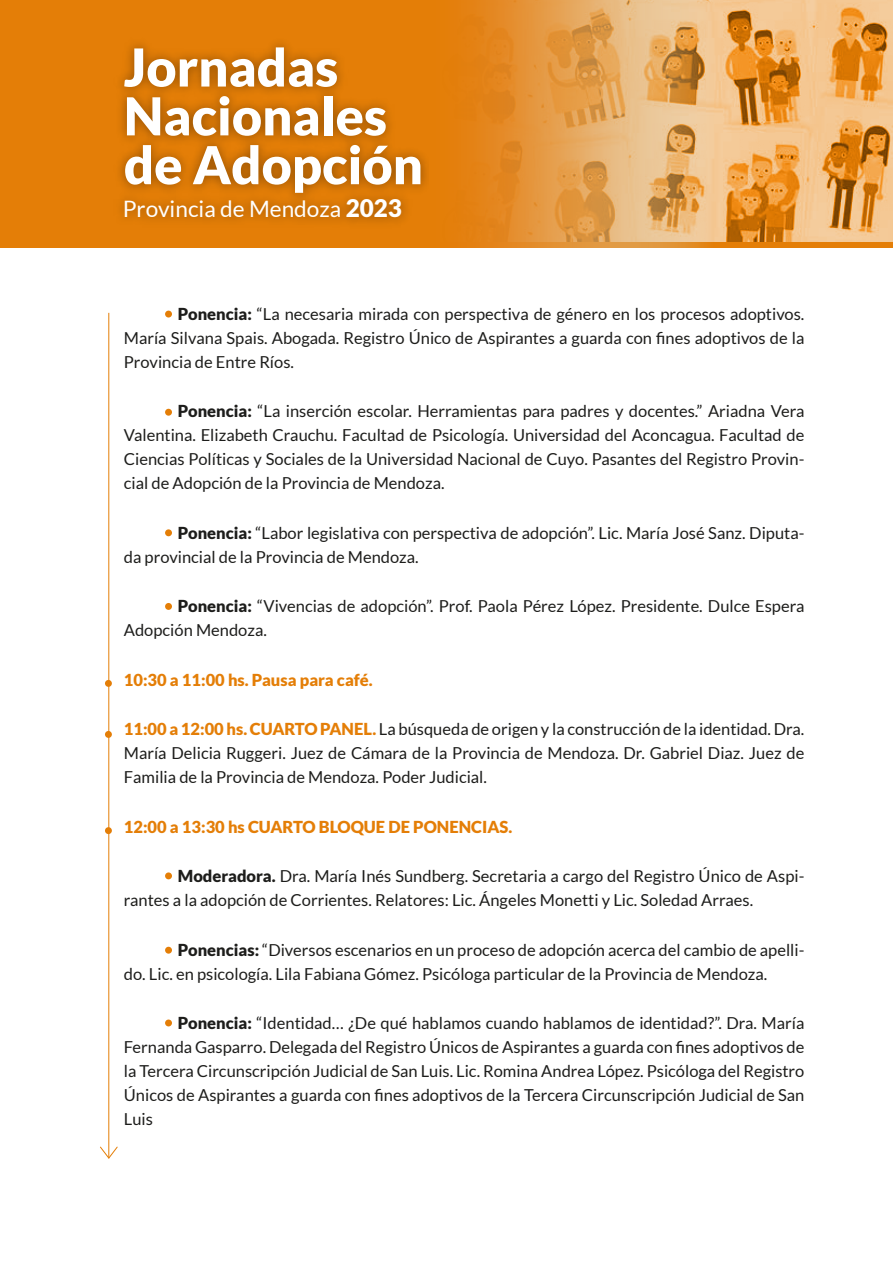
<style>
.page{position:relative;width:893px;height:1263px;background:#fff}
.page>*{position:absolute;margin:0;border:0;box-sizing:border-box;transform-origin:0 0}
.t1{font:900 52.35px/48.9px "Lato";color:#fff}
.t2{font:22.65px "Lato";color:#fff}
.t3{font:16.5px/24px "Lato";color:#1d1d1b;text-align:justify}
.t4{font:900 16.5px "Lato";color:#e47e07}
.s1{font-weight:900;font-size:24.3px}
.s2{font-weight:900}
.s3{font-weight:900;color:#e47e07}
</style>
<div class="page">
<div style="left:165px;top:409px;width:7px;height:7px;background:#e47e07;border-radius:50%"></div>
<div style="left:165px;top:529px;width:7px;height:7px;background:#e47e07;border-radius:50%"></div>
<hr style="left:108px;top:313px;width:1px;height:845px;background:#e47e07">
<div style="left:105px;top:731px;width:7px;height:7px;background:#e47e07;border-radius:50%"></div>
<div style="left:105px;top:680px;width:7px;height:7px;background:#e47e07;border-radius:50%"></div>
<div style="left:105px;top:827px;width:7px;height:7px;background:#e47e07;border-radius:50%"></div>
<div style="left:165px;top:603px;width:7px;height:7px;background:#e47e07;border-radius:50%"></div>
<div style="left:165px;top:311px;width:7px;height:6px;background:#e47e07;border-radius:50%"></div>
<div style="left:165px;top:1019px;width:7px;height:7px;background:#e47e07;border-radius:50%"></div>
<svg style="left:0;top:0;width:893px;height:248px;background:#d97806"></svg>
<img style="left:714px;top:0;width:179px;height:242px">
<svg style="left:464px;top:0;width:250px;height:248px;background:#e3a051"></svg>
<div style="left:165px;top:947px;width:7px;height:7px;background:#e47e07;border-radius:50%"></div>
<svg style="left:100px;top:1146px;width:18px;height:13px"></svg>
<div style="left:165px;top:872px;width:7px;height:7px;background:#e47e07;border-radius:50%"></div>
<h1 class="t1" style="left:124px;top:42px;width:301px">Jornadas<br>Nacionales de Adopción</h1>
<h2 class="t2" style="left:123px;top:196px;width:281px">Provincia de Mendoza <span class="s1">2023</span></h2>
<p class="t3" style="left:124px;top:301px;width:682px;text-indent:54px"><span class="s2">Ponencia:</span> “La necesaria mirada con perspectiva de género en los procesos adoptivos.<br>María Silvana Spais. Abogada. Registro Único de Aspirantes a guarda con fines adoptivos de la Provincia de Entre Ríos.</p>
<p class="t3" style="left:124px;top:399px;width:682px;text-indent:54px"><span class="s2">Ponencia:</span> “La inserción escolar. Herramientas para padres y docentes.” Ariadna Vera Valentina. Elizabeth Crauchu. Facultad de Psicología. Universidad del Aconcagua. Facultad de Ciencias Políticas y Sociales de la Universidad Nacional de Cuyo. Pasantes del Registro Provin&shy;cial de Adopción de la Provincia de Mendoza.</p>
<p class="t3" style="left:124px;top:521px;width:682px;text-indent:54px"><span class="s2">Ponencia:</span> “Labor legislativa con perspectiva de adopción”. Lic. María José Sanz. Diputa&shy;da provincial de la Provincia de Mendoza.</p>
<p class="t3" style="left:124px;top:594px;width:682px;text-indent:54px"><span class="s2">Ponencia:</span> “Vivencias de adopción”. Prof. Paola Pérez López. Presidente. Dulce Espera<br>Adopción Mendoza.</p>
<p class="t4" style="left:124px;top:670px;width:250px">10:30 a 11:00 hs. Pausa para café.</p>
<p class="t3" style="left:124px;top:717px;width:682px"><span class="s3">11:00 a 12:00 hs. CUARTO PANEL.</span> La búsqueda de origen y la construcción de la identidad. Dra.<br>María Delicia Ruggeri. Juez de Cámara de la Provincia de Mendoza. Dr. Gabriel Diaz. Juez de Familia de la Provincia de Mendoza. Poder Judicial.</p>
<p class="t4" style="left:124px;top:817px;width:390px">12:00 a 13:30 hs CUARTO BLOQUE DE PONENCIAS.</p>
<p class="t3" style="left:124px;top:864px;width:682px;text-indent:54px"><span class="s2">Moderadora.</span> Dra. María Inés Sundberg. Secretaria a cargo del Registro Único de Aspi&shy;rantes a la adopción de Corrientes. Relatores: Lic. Ángeles Monetti y Lic. Soledad Arraes.</p>
<p class="t3" style="left:124px;top:938px;width:682px;text-indent:54px"><span class="s2">Ponencias:</span> “Diversos escenarios en un proceso de adopción acerca del cambio de apelli&shy;do. Lic. en psicología. Lila Fabiana Gómez. Psicóloga particular de la Provincia de Mendoza.</p>
<p class="t3" style="left:124px;top:1011px;width:682px;text-indent:54px"><span class="s2">Ponencia:</span> “Identidad… ¿De qué hablamos cuando hablamos de identidad?”. Dra. María Fernanda Gasparro. Delegada del Registro Únicos de Aspirantes a guarda con fines adoptivos de la Tercera Circunscripción Judicial de San Luis. Lic. Romina Andrea López. Psicóloga del Registro Únicos de Aspirantes a guarda con fines adoptivos de la Tercera Circunscripción Judicial de San Luis</p>
</div>
